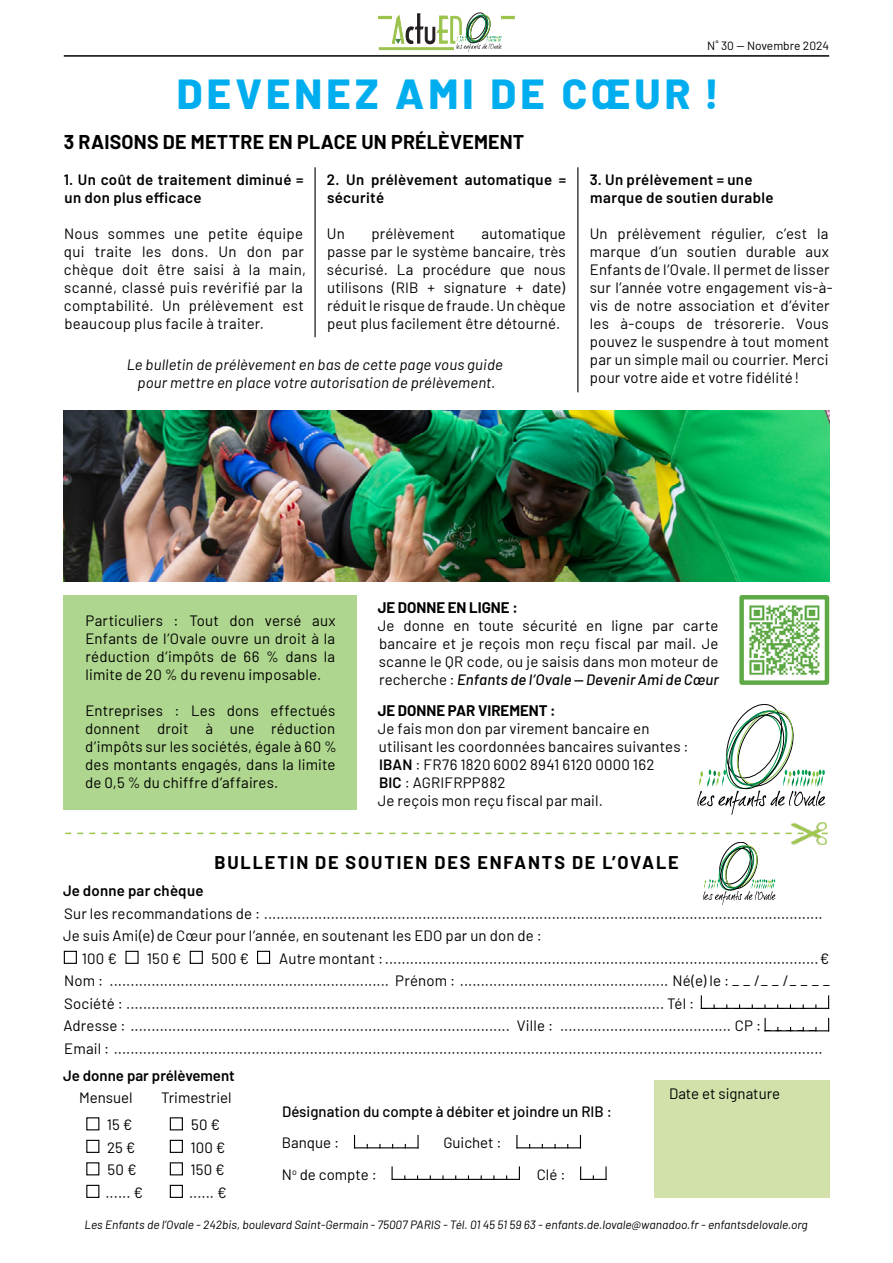
<style>
.page{position:relative;width:893px;height:1263px;background:#fff}
.page>*{position:absolute;margin:0;border:0;box-sizing:border-box;transform-origin:0 0}
.t1{font:800 42px "Barlow";letter-spacing:.1em;color:#00aeef}
.t2{font:700 19.5px "Barlow";letter-spacing:.01em;color:#000}
.t3{font:700 18px "Barlow";letter-spacing:.105em;color:#000}
.t4{font:15px/18px "Barlow";letter-spacing:.01em;color:#000}
.t5{font:600 15px/18px "Barlow";letter-spacing:.02em;color:#000}
.t6{font:italic 15px/18px "Barlow";letter-spacing:.01em;color:#000;text-align:center}
.t7{font:500 15px "Barlow";color:#000}
.t8{font:700 15px "Barlow";color:#000}
.t9{font:600 15px "Barlow";color:#000}
.t10{font:italic 12px "Barlow";color:#000}
.t11{font:12px "Barlow";color:#000}
.s1{font-weight:500;font-style:italic}
.s2{font-weight:600}
</style>
<div class="page">
<div style="left:378px;top:16px;width:14px;height:3px;border:1px solid #9bc34d"></div>
<div style="left:501px;top:16px;width:14px;height:3px;border:1px solid #9bc34d"></div>
<svg style="left:379px;top:12px;width:135px;height:40px"></svg>
<hr style="left:64px;top:55px;width:765px;height:2px;background:#000">
<div style="left:86px;top:1185px;width:13px;height:13px;border:1px solid #000"></div>
<div style="left:170px;top:1185px;width:13px;height:13px;border:1px solid #000"></div>
<img style="left:64px;top:410px;width:765px;height:171px">
<div style="left:64px;top:595px;width:293px;height:215px;background:#afd68e"></div>
<svg style="left:65px;top:833px;width:763px;height:1px"></svg>
<svg style="left:697px;top:704px;width:128px;height:111px"></svg>
<img style="left:749px;top:605px;width:71px;height:71px">
<div style="left:739px;top:595px;width:90px;height:90px;border:4px solid #5ea845"></div>
<img style="left:792px;top:822px;width:35px;height:23px">
<div style="left:170px;top:1117px;width:13px;height:13px;border:1px solid #000"></div>
<div style="left:86px;top:1140px;width:13px;height:13px;border:1px solid #000"></div>
<div style="left:170px;top:1140px;width:13px;height:13px;border:1px solid #000"></div>
<div style="left:170px;top:1162px;width:13px;height:13px;border:1px solid #000"></div>
<svg style="left:703px;top:842px;width:72px;height:63px"></svg>
<hr style="left:765px;top:1030px;width:64px;height:1px;background:#000">
<svg style="left:828px;top:1018px;width:1px;height:12px"></svg>
<svg style="left:765px;top:1018px;width:1px;height:13px"></svg>
<hr style="left:701px;top:1008px;width:128px;height:1px;background:#000">
<svg style="left:828px;top:995px;width:1px;height:13px"></svg>
<svg style="left:701px;top:995px;width:1px;height:13px"></svg>
<div style="left:654px;top:1081px;width:175px;height:117px;background:#d2e1aa"></div>
<hr style="left:516px;top:1147px;width:65px;height:1px;background:#000">
<svg style="left:580px;top:1135px;width:1px;height:12px"></svg>
<svg style="left:516px;top:1135px;width:1px;height:13px"></svg>
<hr style="left:354px;top:1147px;width:65px;height:1px;background:#000">
<svg style="left:417px;top:1135px;width:2px;height:13px"></svg>
<svg style="left:354px;top:1135px;width:1px;height:12px"></svg>
<svg style="left:580px;top:1166px;width:27px;height:14px"></svg>
<hr style="left:392px;top:1179px;width:128px;height:1px;background:#000">
<svg style="left:519px;top:1166px;width:1px;height:13px"></svg>
<svg style="left:392px;top:1166px;width:1px;height:13px"></svg>
<div style="left:64px;top:951px;width:13px;height:13px;border:1px solid #000"></div>
<div style="left:125px;top:951px;width:14px;height:13px;border:1px solid #000"></div>
<div style="left:190px;top:951px;width:13px;height:13px;border:1px solid #000"></div>
<div style="left:257px;top:951px;width:13px;height:13px;border:1px solid #000"></div>
<hr style="left:314px;top:167px;width:2px;height:170px;background:#000">
<hr style="left:577px;top:167px;width:1px;height:225px;background:#000">
<p class="t11" style="left:707px;top:37px;width:123px">N˚ 30 — Novembre 2024</p>
<h1 class="t1" style="left:177px;top:62px;width:544px">DEVENEZ AMI DE CŒUR !</h1>
<h2 class="t2" style="left:64px;top:128px;width:462px">3 RAISONS DE METTRE EN PLACE UN PRÉLÈVEMENT</h2>
<p class="t5" style="left:64px;top:170px;width:241px">1. Un coût de traitement diminué = un don plus efficace</p>
<p class="t4" style="left:64px;top:224px;width:244px">Nous sommes une petite équipe qui traite les dons. Un don par chèque doit être saisi à la main, scanné, classé puis revérifié par la comptabilité. Un prélèvement est beaucoup plus facile à traiter.</p>
<p class="t5" style="left:327px;top:170px;width:241px">2. Un prélèvement automatique = sécurité</p>
<p class="t4" style="left:327px;top:224px;width:19px">Un</p>
<p class="t4" style="left:371px;top:224px;width:85px">prélèvement</p>
<p class="t4" style="left:327px;top:224px;width:240px;text-align:justify;text-indent:155px">automatique passe par le système bancaire, très sécurisé. La procédure que nous utilisons (RIB + signature + date) réduit le risque de fraude. Un chèque peut plus facilement être détourné.</p>
<p class="t6" style="left:127px;top:354px;width:378px">Le bulletin de prélèvement en bas de cette page vous guide pour mettre en place votre autorisation de prélèvement.</p>
<p class="t5" style="left:590px;top:170px;width:185px">3. Un prélèvement = une marque de soutien durable</p>
<p class="t4" style="left:590px;top:224px;width:245px">Un prélèvement régulier, c’est la marque d’un soutien durable aux Enfants de l’Ovale. Il permet de lisser sur l’année votre engagement vis-à&shy;vis de notre association et d’éviter les à‑coups de trésorerie. Vous pouvez le suspendre à tout moment par un simple mail ou courrier. Merci pour votre aide et votre fidélité!</p>
<p class="t8" style="left:378px;top:596px;width:142px">JE DONNE EN LIGNE :</p>
<p class="t4" style="left:378px;top:615px;width:343px;text-align:justify">Je donne en toute sécurité en ligne par carte bancaire et je reçois mon reçu fiscal par mail. Je scanne le QR code, ou je saisis dans mon moteur de recherche : <span class="s1">Enfants de l’Ovale — Devenir Ami de Cœur</span></p>
<p class="t4" style="left:85px;top:611px;width:252px;text-align:justify">Particuliers : Tout don versé aux Enfants de l’Ovale ouvre un droit à la réduction d’impôts de 66 % dans la limite de 20 % du revenu imposable.</p>
<p class="t4" style="left:85px;top:701px;width:253px;text-align:justify">Entreprises : Les dons effectués donnent droit à une réduction d’impôts sur les sociétés, égale à 60 % des montants engagés, dans la limite de 0,5 % du chiffre d’affaires.</p>
<p class="t8" style="left:378px;top:700px;width:179px">JE DONNE PAR VIREMENT :</p>
<p class="t4" style="left:378px;top:719px;width:312px">Je fais mon don par virement bancaire en utilisant les coordonnées bancaires suivantes :<br><span class="s2">IBAN</span> : FR76 1820 6002 8941 6120 0000 162<br><span class="s2">BIC</span> : AGRIFRPP882<br>Je reçois mon reçu fiscal par mail.</p>
<p class="t3" style="left:215px;top:849px;width:466px">BULLETIN DE SOUTIEN DES ENFANTS DE L’OVALE</p>
<p class="t5" style="left:63px;top:881px;width:142px">Je donne par chèque</p>
<p class="t4" style="left:64px;top:903px;width:760px">Sur les recommandations de : ......................................................................................................................................</p>
<p class="t4" style="left:63px;top:926px;width:480px">Je suis Ami(e) de Cœur pour l’année, en soutenant les EDO par un don de :</p>
<p class="t4" style="left:82px;top:948px;width:37px">100 €</p>
<p class="t4" style="left:147px;top:948px;width:36px">150 €</p>
<p class="t4" style="left:211px;top:948px;width:39px">500 €</p>
<p class="t4" style="left:63px;top:946px;width:768px;line-height:22.5px;text-indent:216px">Autre montant :........................................................................................................€ Nom : ................................................................... Prénom : .................................................. Né(e) le : _ _ /_ _ /_ _ _ _ Société : ................................................................................................................................. Tél : _ _ _ _ _ _ _ _ _ _ Adresse : ........................................................................................... Ville : ......................................... CP : _ _ _ _ _ Email : ..........................................................................................................................................................................</p>
<p class="t9" style="left:63px;top:1064px;width:173px">Je donne par prélèvement</p>
<p class="t4" style="left:79px;top:1088px;width:55px">Mensuel</p>
<p class="t4" style="left:669px;top:1083px;width:112px">Date et signature</p>
<p class="t4" style="left:161px;top:1088px;width:72px">Trimestriel</p>
<p class="t4" style="left:107px;top:1115px;width:27px">15 €</p>
<p class="t4" style="left:191px;top:1115px;width:31px">50 €</p>
<p class="t4" style="left:107px;top:1137px;width:30px">25 €</p>
<p class="t4" style="left:190px;top:1137px;width:37px">100 €</p>
<p class="t4" style="left:108px;top:1160px;width:31px">50 €</p>
<p class="t4" style="left:190px;top:1160px;width:36px">150 €</p>
<p class="t4" style="left:105px;top:1182px;width:39px">...... €</p>
<p class="t4" style="left:189px;top:1182px;width:39px">...... €</p>
<p class="t7" style="left:282px;top:1100px;width:331px">Désignation du compte à débiter et joindre un RIB :</p>
<p class="t4" style="left:282px;top:1126px;width:97px;line-height:31.5px">Banque :<br>N<sup>o</sup> de compte :</p>
<p class="t4" style="left:443px;top:1133px;width:60px">Guichet :</p>
<p class="t4" style="left:537px;top:1164px;width:30px">Clé :</p>
<p class="t10" style="left:85px;top:1216px;width:725px">Les Enfants de l’Ovale - 242bis, boulevard Saint-Germain - 75007 PARIS - Tél. 01 45 51 59 63 - enfants.de.lovale@wanadoo.fr - enfantsdelovale.org</p>
</div>
